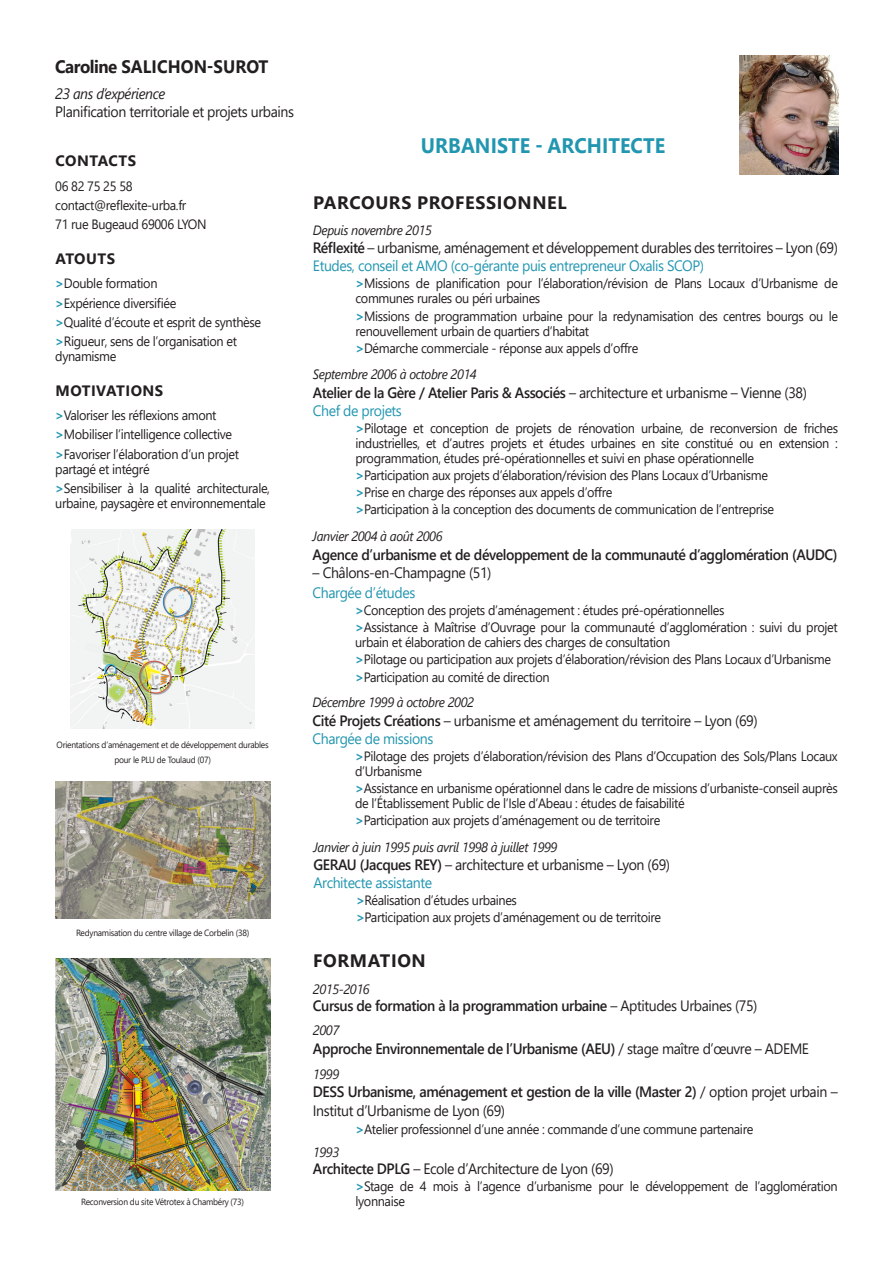
<style>
.page{position:relative;width:893px;height:1263px;background:#fff}
.page>*{position:absolute;margin:0;border:0;box-sizing:border-box;transform-origin:0 0}
.t1{font:700 21px "Segoe UI";letter-spacing:.005em;color:#2296b0;scale:.94 1}
.Petits_Titres{font:700 18px "Segoe UI";letter-spacing:.025em;color:#231f20}
.Petits_Titres-2{font:700 18px "Segoe UI";color:#231f20;scale:.94 1}
.t2{font:600 15px/19.8px "Segoe UI";letter-spacing:-.03em;color:#231f20;scale:.94 1}
.t3{font:15px "Segoe UI";letter-spacing:-.03em;color:#231f20;scale:.94 1}
.Sous-Titre_orange{font:15px "Segoe UI";letter-spacing:-.03em;color:#2296b0;scale:.94 1}
.Petits_Titres-3{font:700 15px "Segoe UI";letter-spacing:.035em;color:#231f20}
.t4{font:italic 15px "Segoe UI";letter-spacing:-.03em;color:#231f20;scale:.94 1}
.t5{font:13.5px/15px "Segoe UI";letter-spacing:-.03em;color:#231f20;scale:.94 1}
.t6{font:italic 13.5px "Segoe UI";letter-spacing:-.03em;color:#231f20;scale:.94 1}
.t7{font:9px/15px "Segoe UI";letter-spacing:-.03em;color:#231f20;text-align:center;scale:.94 1}
.s1{font-weight:700;color:#2296b0}
.s2{font-weight:600}
.s3{font-weight:400}
</style>
<div class="page">
<img style="left:740px;top:55px;width:98px;height:119px">
<img style="left:56px;top:959px;width:214px;height:231px">
<img style="left:71px;top:529px;width:183px;height:200px">
<img style="left:55px;top:782px;width:215px;height:136px">
<p class="Petits_Titres-2" style="left:55px;top:49px;width:228px">Caroline SALICHON-SUROT</p>
<p class="t4" style="left:55px;top:80px;width:118px">23 ans d’expérience</p>
<p class="t3" style="left:55px;top:98px;width:255px">Planification territoriale et projets urbains</p>
<p class="Petits_Titres-3" style="left:56px;top:147px;width:82px">CONTACTS</p>
<p class="t5" style="left:55px;top:177px;width:84px">06 82 75 25 58</p>
<p class="t5" style="left:55px;top:196px;width:141px">contact@reflexite-urba.fr</p>
<p class="t5" style="left:55px;top:216px;width:163px">71 rue Bugeaud 69006 LYON</p>
<p class="Petits_Titres-3" style="left:56px;top:244px;width:61px">ATOUTS</p>
<p class="t5" style="left:55px;top:275px;width:110px"><span class="s1">&gt;</span>Double formation</p>
<p class="t5" style="left:55px;top:294px;width:130px"><span class="s1">&gt;</span>Expérience diversifiée</p>
<p class="t5" style="left:55px;top:313px;width:220px"><span class="s1">&gt;</span>Qualité d’écoute et esprit de synthèse</p>
<p class="t5" style="left:55px;top:333px;width:195px"><span class="s1">&gt;</span>Rigueur, sens de l’organisation et dynamisme</p>
<p class="Petits_Titres-3" style="left:56px;top:376px;width:109px">MOTIVATIONS</p>
<p class="t5" style="left:55px;top:407px;width:173px"><span class="s1">&gt;</span>Valoriser les réflexions amont</p>
<p class="t5" style="left:55px;top:426px;width:190px"><span class="s1">&gt;</span>Mobiliser l’intelligence collective</p>
<p class="t5" style="left:55px;top:445px;width:197px"><span class="s1">&gt;</span>Favoriser l’élaboration d’un projet partagé et intégré</p>
<p class="t5" style="left:55px;top:479px;width:230px"><span class="s1">&gt;</span>Sensibiliser à la qualité architecturale, urbaine, paysagère et environnementale</p>
<p class="t7" style="left:57px;top:736px;width:227px">Orientations d’aménagement et de développement durables pour le PLU de Toulaud (07)</p>
<p class="t7" style="left:76px;top:924px;width:186px">Redynamisation du centre village de Corbelin (38)</p>
<p class="t7" style="left:81px;top:1193px;width:175px">Reconversion du site Vétrotex à Chambéry (73)</p>
<p class="t1" style="left:421px;top:126px;width:261px">URBANISTE - ARCHITECTE</p>
<p class="Petits_Titres" style="left:313px;top:185px;width:255px">PARCOURS PROFESSIONNEL</p>
<p class="t6" style="left:313px;top:217px;width:128px">Depuis novembre 2015</p>
<p class="t3" style="left:313px;top:234px;width:560px"><span class="s2">Réflexité</span> – urbanisme, aménagement et développement durables des territoires – Lyon (69)</p>
<p class="Sous-Titre_orange" style="left:313px;top:252px;width:418px">Etudes, conseil et AMO (co-gérante puis entrepreneur Oxalis SCOP)</p>
<p class="t5" style="left:355px;top:275px;width:515px"><span class="s1">&gt;</span>Missions de planification pour l’élaboration/révision de Plans Locaux d’Urbanisme de communes rurales ou péri urbaines</p>
<p class="t5" style="left:355px;top:307px;width:515px"><span class="s1">&gt;</span>Missions de programmation urbaine pour la redynamisation des centres bourgs ou le renouvellement urbain de quartiers d’habitat</p>
<p class="t5" style="left:355px;top:339px;width:302px"><span class="s1">&gt;</span>Démarche commerciale - réponse aux appels d’offre</p>
<p class="t6" style="left:313px;top:362px;width:176px">Septembre 2006 à octobre 2014</p>
<p class="t2" style="left:313px;top:381px;width:527px">Atelier de la Gère / Atelier Paris &amp; Associés <span class="s3">– architecture et urbanisme – Vienne (38)</span></p>
<p class="Sous-Titre_orange" style="left:313px;top:396px;width:96px">Chef de projets</p>
<p class="t5" style="left:355px;top:419px;width:515px;text-align:justify"><span class="s1">&gt;</span>Pilotage et conception de projets de rénovation urbaine, de reconversion de friches industrielles, et d’autres projets et études urbaines en site constitué ou en extension : programmation, études pré-opérationnelles et suivi en phase opérationnelle</p>
<p class="t5" style="left:355px;top:467px;width:440px"><span class="s1">&gt;</span>Participation aux projets d’élaboration/révision des Plans Locaux d’Urbanisme</p>
<p class="t5" style="left:355px;top:484px;width:275px"><span class="s1">&gt;</span>Prise en charge des réponses aux appels d’offre</p>
<p class="t5" style="left:355px;top:501px;width:447px"><span class="s1">&gt;</span>Participation à la conception des documents de communication de l’entreprise</p>
<p class="t6" style="left:313px;top:524px;width:140px">Janvier 2004 à août 2006</p>
<p class="t2" style="left:313px;top:544px;width:560px">Agence d’urbanisme et de développement de la communauté d’agglomération (AUDC)</p>
<p class="t3" style="left:313px;top:559px;width:192px">– Châlons-en-Champagne (51)</p>
<p class="Sous-Titre_orange" style="left:313px;top:578px;width:111px">Chargée d’études</p>
<p class="t5" style="left:355px;top:602px;width:394px"><span class="s1">&gt;</span>Conception des projets d’aménagement : études pré-opérationnelles</p>
<p class="t5" style="left:355px;top:619px;width:515px"><span class="s1">&gt;</span>Assistance à Maîtrise d’Ouvrage pour la communauté d’agglomération : suivi du projet urbain et élaboration de cahiers des charges de consultation</p>
<p class="t5" style="left:355px;top:651px;width:508px"><span class="s1">&gt;</span>Pilotage ou participation aux projets d’élaboration/révision des Plans Locaux d’Urbanisme</p>
<p class="t5" style="left:355px;top:668px;width:208px"><span class="s1">&gt;</span>Participation au comité de direction</p>
<p class="t6" style="left:313px;top:690px;width:173px">Décembre 1999 à octobre 2002</p>
<p class="t3" style="left:313px;top:706px;width:475px"><span class="s2">Cité Projets Créations</span> – urbanisme et aménagement du territoire – Lyon (69)</p>
<p class="Sous-Titre_orange" style="left:313px;top:724px;width:130px">Chargée de missions</p>
<p class="t5" style="left:355px;top:748px;width:515px"><span class="s1">&gt;</span>Pilotage des projets d’élaboration/révision des Plans d’Occupation des Sols/Plans Locaux d’Urbanisme</p>
<p class="t5" style="left:355px;top:780px;width:515px"><span class="s1">&gt;</span>Assistance en urbanisme opérationnel dans le cadre de missions d’urbaniste-conseil auprès de l’Établissement Public de l’Isle d’Abeau : études de faisabilité</p>
<p class="t5" style="left:355px;top:812px;width:326px"><span class="s1">&gt;</span>Participation aux projets d’aménagement ou de territoire</p>
<p class="t6" style="left:313px;top:835px;width:261px">Janvier à juin 1995 puis avril 1998 à juillet 1999</p>
<p class="t3" style="left:313px;top:850px;width:381px"><span class="s2">GERAU (Jacques REY)</span> – architecture et urbanisme – Lyon (69)</p>
<p class="Sous-Titre_orange" style="left:313px;top:868px;width:128px">Architecte assistante</p>
<p class="t5" style="left:356px;top:891px;width:173px"><span class="s1">&gt;</span>Réalisation d’études urbaines</p>
<p class="t5" style="left:356px;top:909px;width:326px"><span class="s1">&gt;</span>Participation aux projets d’aménagement ou de territoire</p>
<p class="Petits_Titres" style="left:313px;top:943px;width:114px">FORMATION</p>
<p class="t6" style="left:313px;top:976px;width:62px">2015-2016</p>
<p class="t2" style="left:313px;top:995px;width:474px">Cursus de formation à la programmation urbaine <span class="s3">– Aptitudes Urbaines (75)</span></p>
<p class="t6" style="left:313px;top:1017px;width:29px">2007</p>
<p class="t2" style="left:313px;top:1037px;width:529px">Approche Environnementale de l’Urbanisme (AEU) <span class="s3">/ stage maître d’œuvre – ADEME</span></p>
<p class="t6" style="left:313px;top:1061px;width:29px">1999</p>
<p class="t2" style="left:313px;top:1080px;width:560px">DESS Urbanisme, aménagement et gestion de la ville (Master 2) <span class="s3">/ option projet urbain –<br>Institut d’Urbanisme de Lyon (69)</span></p>
<p class="t5" style="left:355px;top:1120px;width:425px"><span class="s1">&gt;</span>Atelier professionnel d’une année : commande d’une commune partenaire</p>
<p class="t6" style="left:313px;top:1140px;width:29px">1993</p>
<p class="t3" style="left:313px;top:1154px;width:321px"><span class="s2">Architecte DPLG</span> – Ecole d’Architecture de Lyon (69)</p>
<p class="t5" style="left:355px;top:1178px;width:514px"><span class="s1">&gt;</span>Stage de 4 mois à l’agence d’urbanisme pour le développement de l’agglomération lyonnaise</p>
</div>
